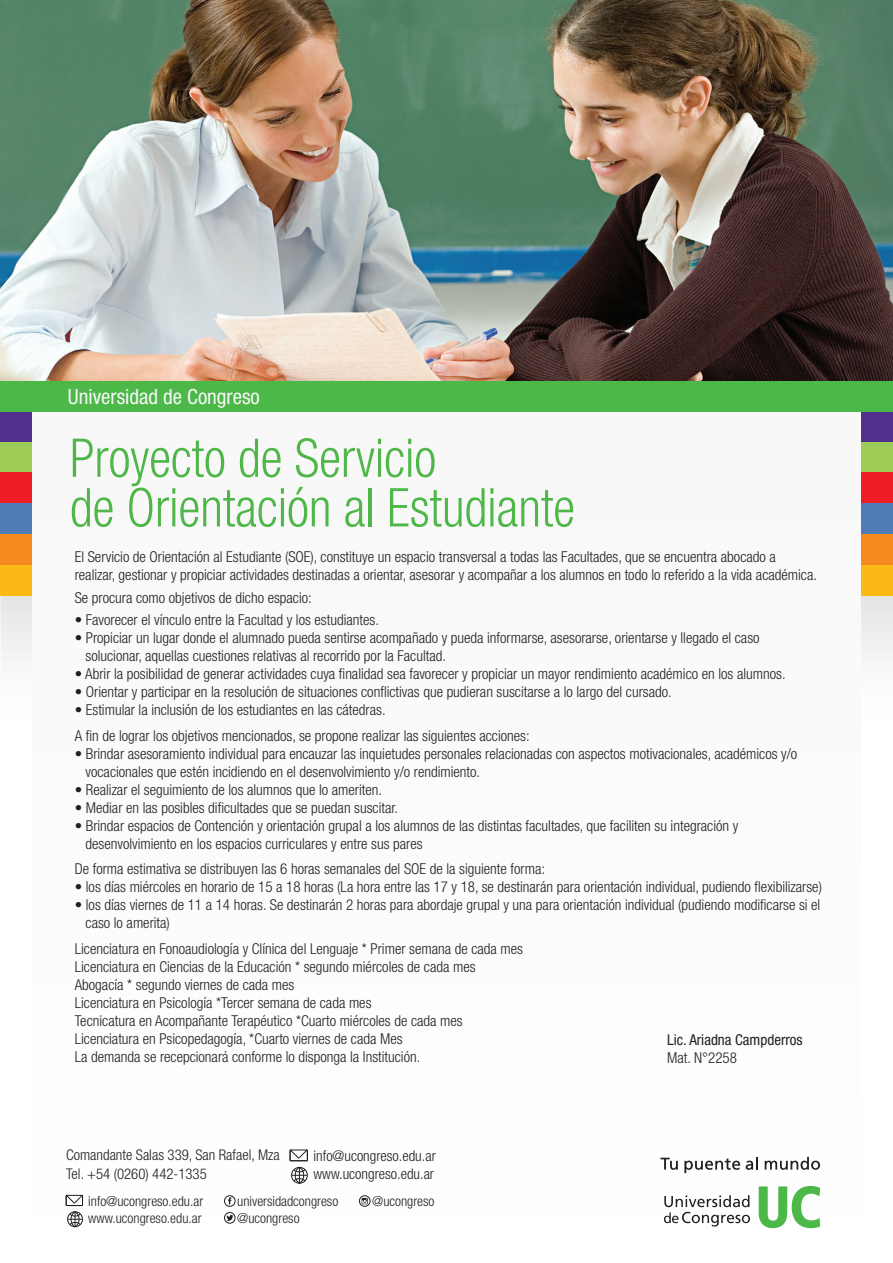
<style>
.page{position:relative;width:893px;height:1263px;background:#fff}
.page>*{position:absolute;margin:0;border:0;box-sizing:border-box;transform-origin:0 0}
.t1{font:300 condensed 53.4px/49.5px "Helvetica Neue LT Std";color:#4eb748;scale:.95 1}
.t2{font:condensed 20.85px "Helvetica Neue LT Std";color:#f6f8f8}
.t3{font:300 condensed 15px/18px "Helvetica Neue LT Std";color:#231f20}
.t4{font:condensed 15px "Helvetica Neue LT Std";color:#231f20}
.t5{font:300 condensed 14.7px/18.6px "Helvetica Neue LT Std";color:#211e1e}
.t6{font:300 condensed 13.95px/17.5px "Helvetica Neue LT Std";color:#231f20}
</style>
<div class="page">
<img style="left:0;top:0;width:893px;height:381px">
<div style="left:1px;top:596px;width:892px;height:65px;background:#ededed"></div>
<div style="left:0;top:441px;width:40px;height:31px;background:#9dcc57"></div>
<div style="left:0;top:472px;width:40px;height:31px;background:#ee1d23"></div>
<div style="left:0;top:534px;width:40px;height:31px;background:#f5881f"></div>
<div style="left:0;top:565px;width:40px;height:31px;background:#fcb814"></div>
<div style="left:0;top:503px;width:40px;height:31px;background:#4f7cb6"></div>
<div style="left:854px;top:441px;width:39px;height:31px;background:#9dcc57"></div>
<div style="left:0;top:411px;width:40px;height:31px;background:#522e8d"></div>
<div style="left:854px;top:411px;width:39px;height:31px;background:#522e8d"></div>
<div style="left:854px;top:472px;width:39px;height:31px;background:#ee1d23"></div>
<div style="left:854px;top:534px;width:39px;height:31px;background:#f5881f"></div>
<div style="left:854px;top:565px;width:39px;height:31px;background:#fcb814"></div>
<div style="left:854px;top:503px;width:39px;height:31px;background:#4f7cb6"></div>
<div style="left:32px;top:392px;width:829px;height:871px;background:#fbfbfb"></div>
<div style="left:0;top:381px;width:893px;height:31px;background:#4cb848"></div>
<svg style="left:759px;top:1186px;width:61px;height:42px"></svg>
<svg style="left:664px;top:1195px;width:86px;height:31px"></svg>
<svg style="left:660px;top:1158px;width:18px;height:12px"></svg>
<svg style="left:684px;top:1158px;width:56px;height:15px"></svg>
<svg style="left:746px;top:1157px;width:12px;height:13px"></svg>
<svg style="left:765px;top:1157px;width:55px;height:13px"></svg>
<svg style="left:226px;top:1215px;width:7px;height:6px"></svg>
<div style="left:224px;top:1212px;width:11px;height:11px;border:1px solid #231f20;border-radius:50%"></div>
<svg style="left:228px;top:1197px;width:3px;height:7px"></svg>
<div style="left:224px;top:1195px;width:11px;height:11px;border:1px solid #231f20;border-radius:50%"></div>
<div style="left:359px;top:1195px;width:11px;height:11px;border:1px solid #231f20;border-radius:50%"></div>
<svg style="left:362px;top:1198px;width:6px;height:6px"></svg>
<svg style="left:66px;top:1195px;width:17px;height:32px"></svg>
<svg style="left:290px;top:1149px;width:18px;height:12px"></svg>
<svg style="left:291px;top:1167px;width:17px;height:16px"></svg>
<h2 class="t2" style="left:68px;top:384px;width:194px">Universidad de Congreso</h2>
<h1 class="t1" style="left:70px;top:433px;width:533px">Proyecto de Servicio<br>de Orientación al Estudiante</h1>
<p class="t3" style="left:75px;top:548px;width:744px">El Servicio de Orientación al Estudiante (SOE), constituye un espacio transversal a todas las Facultades, que se encuentra abocado a realizar, gestionar y propiciar actividades destinadas a orientar, asesorar y acompañar a los alumnos en todo lo referido a la vida académica.</p>
<p class="t3" style="left:75px;top:588px;width:239px">Se procura como objetivos de dicho espacio:</p>
<p class="t3" style="left:75px;top:611px;width:306px">• Favorecer el vínculo entre la Facultad y los estudiantes.</p>
<p class="t3" style="left:86px;top:629px;width:675px;text-indent:-11px">• Propiciar un lugar donde el alumnado pueda sentirse acompañado y pueda informarse, asesorarse, orientarse y llegado el caso solucionar, aquellas cuestiones relativas al recorrido por la Facultad.</p>
<p class="t3" style="left:75px;top:665px;width:712px">• Abrir la posibilidad de generar actividades cuya finalidad sea favorecer y propiciar un mayor rendimiento académico en los alumnos.</p>
<p class="t3" style="left:75px;top:683px;width:598px">• Orientar y participar en la resolución de situaciones conflictivas que pudieran suscitarse a lo largo del cursado.</p>
<p class="t3" style="left:75px;top:697px;width:456px;line-height:25.5px">• Estimular la inclusión de los estudiantes en las cátedras.<br>A fin de lograr los objetivos mencionados, se propone realizar las siguientes acciones:</p>
<p class="t3" style="left:86px;top:744px;width:713px;text-indent:-11px">• Brindar asesoramiento individual para encauzar las inquietudes personales relacionadas con aspectos motivacionales, académicos y/o vocacionales que estén incidiendo en el desenvolvimiento y/o rendimiento.</p>
<p class="t3" style="left:75px;top:780px;width:309px">• Realizar el seguimiento de los alumnos que lo ameriten.</p>
<p class="t3" style="left:75px;top:798px;width:325px">• Mediar en las posibles dificultades que se puedan suscitar.</p>
<p class="t3" style="left:86px;top:816px;width:654px;text-indent:-11px">• Brindar espacios de Contención y orientación grupal a los alumnos de las distintas facultades, que faciliten su integración y desenvolvimiento en los espacios curriculares y entre sus pares</p>
<p class="t3" style="left:75px;top:860px;width:472px">De forma estimativa se distribuyen las 6 horas semanales del SOE de la siguiente forma:</p>
<p class="t3" style="left:75px;top:878px;width:749px">• los días miércoles en horario de 15 a 18 horas (La hora entre las 17 y 18, se destinarán para orientación individual, pudiendo flexibilizarse)</p>
<p class="t3" style="left:86px;top:896px;width:736px;text-indent:-11px">• los días viernes de 11 a 14 horas. Se destinarán 2 horas para abordaje grupal y una para orientación individual (pudiendo modificarse si el caso lo amerita)</p>
<p class="t3" style="left:75px;top:939px;width:450px">Licenciatura en Fonoaudiología y Clínica del Lenguaje * Primer semana de cada mes Licenciatura en Ciencias de la Educación * segundo miércoles de cada mes Abogacía * segundo viernes de cada mes<br>Licenciatura en Psicología *Tercer semana de cada mes<br>Tecnicatura en Acompañante Terapéutico *Cuarto miércoles de cada mes Licenciatura en Psicopedagogía, *Cuarto viernes de cada Mes<br>La demanda se recepcionará conforme lo disponga la Institución.</p>
<p class="t4" style="left:667px;top:1031px;width:137px">Lic. Ariadna Campderros</p>
<p class="t3" style="left:667px;top:1049px;width:71px">Mat. N°2258</p>
<p class="t5" style="left:66px;top:1146px;width:215px">Comandante Salas 339, San Rafael, Mza<br>Tel. +54 (0260) 442-1335</p>
<p class="t5" style="left:313px;top:1146px;width:124px">info@ucongreso.edu.ar www.ucongreso.edu.ar</p>
<p class="t6" style="left:88px;top:1192px;width:116px">info@ucongreso.edu.ar www.ucongreso.edu.ar</p>
<p class="t6" style="left:237px;top:1192px;width:102px">universidadcongreso @ucongreso</p>
<p class="t6" style="left:372px;top:1192px;width:64px">@ucongreso</p>
</div>
